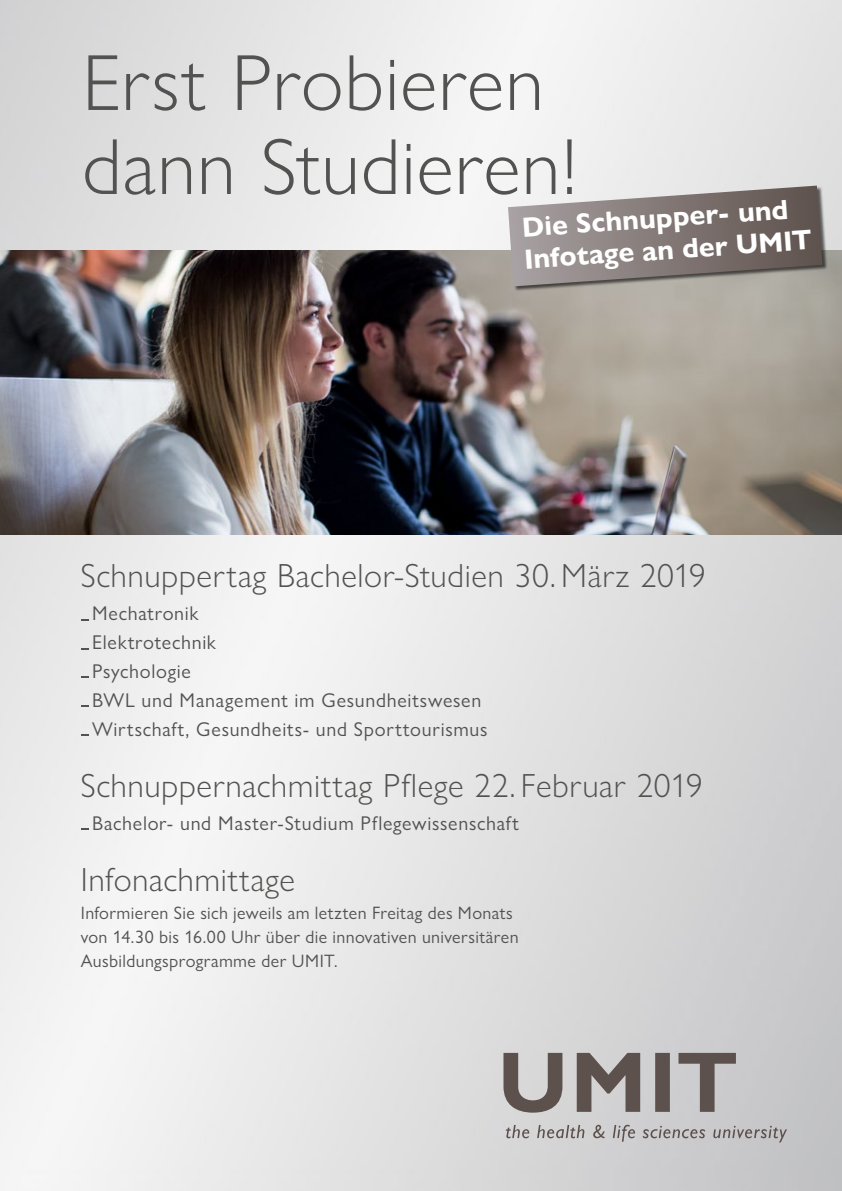
<style>
.page{position:relative;width:842px;height:1191px;background:#fff}
.page>*{position:absolute;margin:0;border:0;box-sizing:border-box;transform-origin:0 0}
.t1{font:300 80px/84px "Gill Sans Nova";letter-spacing:.01em;color:#525251}
.t2{font:300 33.6px "Gill Sans Nova";letter-spacing:.015em;color:#525251}
.t3{font:700 28px/32px "Gill Sans Nova";color:#fff}
.t4{font:20px/28.8px "Gill Sans Nova";letter-spacing:.035em;color:#525251}
.t5{font:18px/24px "Gill Sans Nova";letter-spacing:.02em;color:#525251}
</style>
<div class="page">
<img style="left:0;top:0;width:842px;height:1191px">
<img style="left:0;top:250px;width:842px;height:284px">
<svg style="left:81px;top:676px;width:8px;height:2px"></svg>
<svg style="left:81px;top:705px;width:8px;height:2px"></svg>
<svg style="left:81px;top:828px;width:8px;height:2px"></svg>
<div style="left:508px;top:186px;width:319px;height:105px;background:#000;opacity:.6"></div>
<svg style="left:508px;top:186px;width:314px;height:100px"></svg>
<svg style="left:503px;top:1052px;width:233px;height:60px"></svg>
<svg style="left:506px;top:1124px;width:281px;height:18px"></svg>
<h1 class="t1" style="left:82px;top:40px;width:497px">Erst Probieren dann Studieren!</h1>
<h3 class="t3" style="left:521px;top:211px;width:290px;rotate:-4deg">Die Schnupper- und<br>Infotage an der UMIT</h3>
<h2 class="t2" style="left:81px;top:555px;width:626px">Schnuppertag Bachelor-Studien 30. März 2019</h2>
<p class="t4" style="left:92px;top:599px;width:397px">Mechatronik<br>Elektrotechnik<br>Psychologie<br>BWL und Management im Gesundheitswesen<br>Wirtschaft, Gesundheits- und Sporttourismus</p>
<h2 class="t2" style="left:81px;top:764px;width:623px">Schnuppernachmittag Pflege 22. Februar 2019</h2>
<p class="t4" style="left:92px;top:808px;width:428px">Bachelor- und Master-Studium Pflegewissenschaft</p>
<h2 class="t2" style="left:81px;top:858px;width:216px">Infonachmittage</h2>
<p class="t5" style="left:81px;top:901px;width:439px">Informieren Sie sich jeweils am letzten Freitag des Monats von 14.30 bis 16.00 Uhr über die innovativen universitären<br>Ausbildungsprogramme der UMIT.</p>
</div>
